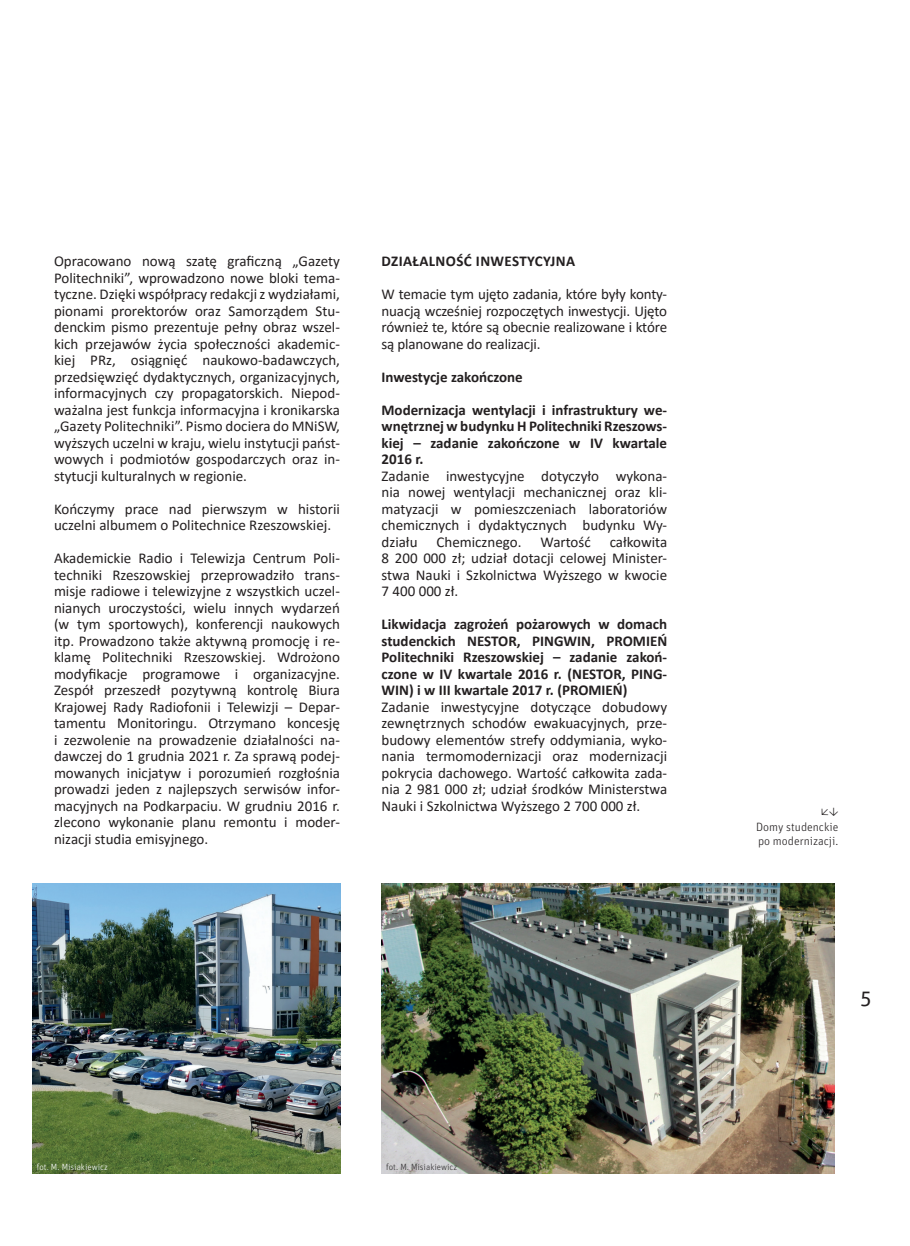
<style>
.page{position:relative;width:910px;height:1246px;background:#fff}
.page>*{position:absolute;margin:0;border:0;box-sizing:border-box;transform-origin:0 0}
.t1{font:21px "Unit Pro";color:#231f20}
.t2{font:15px/16.5px "Calibri";color:#231f20;text-align:justify}
.t3{font:700 15px/16.5px "Calibri";color:#231f20;text-align:justify}
.t4{font:700 15px "Calibri";letter-spacing:.025em;color:#231f20}
.t5{font:300 12px/14.4px "Unit Pro";color:#231f20;text-align:justify}
.t6{font:300 9px "Unit Pro";color:#fff}
.t7{font:300 9px "Unit Pro";color:#312f30}
</style>
<div class="page">
<img style="left:33px;top:883px;width:307px;height:291px">
<img style="left:382px;top:883px;width:452px;height:291px">
<p class="t2" style="left:54px;top:253px;width:287px">Opracowano nową szatę graficzną „Gazety Politechniki”, wprowadzono nowe bloki tema&shy;tyczne. Dzięki współpracy redakcji z wydziałami, pionami prorektorów oraz Samorządem Stu&shy;denckim pismo prezentuje pełny obraz wszel&shy;kich przejawów życia społeczności akademic&shy;kiej PRz, osiągnięć naukowo-badawczych, przedsięwzięć dydaktycznych, organizacyjnych, informacyjnych czy propagatorskich. Niepod&shy;ważalna jest funkcja informacyjna i kronikarska „Gazety Politechniki”. Pismo dociera do MNiSW, wyższych uczelni w kraju, wielu instytucji państ&shy;wowych i podmiotów gospodarczych oraz in&shy;stytucji kulturalnych w regionie.</p>
<p class="t2" style="left:54px;top:500px;width:287px">Kończymy prace nad pierwszym w historii uczelni albumem o Politechnice Rzeszowskiej.</p>
<p class="t2" style="left:54px;top:550px;width:287px">Akademickie Radio i Telewizja Centrum Poli&shy;techniki Rzeszowskiej przeprowadziło trans&shy;misje radiowe i telewizyjne z wszystkich uczel&shy;nianych uroczystości, wielu innych wydarzeń (w tym sportowych), konferencji naukowych itp. Prowadzono także aktywną promocję i re&shy;klamę Politechniki Rzeszowskiej. Wdrożono modyfikacje programowe i organizacyjne.<br>Zespół przeszedł pozytywną kontrolę Biura Krajowej Rady Radiofonii i Telewizji – Depar&shy;tamentu Monitoringu. Otrzymano koncesję i zezwolenie na prowadzenie działalności na&shy;dawczej do 1 grudnia 2021 r. Za sprawą podej&shy;mowanych inicjatyw i porozumień rozgłośnia prowadzi jeden z najlepszych serwisów infor&shy;macyjnych na Podkarpaciu. W grudniu 2016 r. zlecono wykonanie planu remontu i moder&shy;nizacji studia emisyjnego.</p>
<p class="t4" style="left:382px;top:251px;width:195px">DZIAŁALNOŚĆ INWESTYCYJNA</p>
<p class="t2" style="left:382px;top:286px;width:287px">W temacie tym ujęto zadania, które były konty&shy;nuacją wcześniej rozpoczętych inwestycji. Ujęto również te, które są obecnie realizowane i które są planowane do realizacji.</p>
<p class="t3" style="left:382px;top:368px;width:143px">Inwestycje zakończone</p>
<p class="t3" style="left:382px;top:401px;width:287px">Modernizacja wentylacji i infrastruktury we&shy;wnętrznej w budynku H Politechniki Rzeszows&shy;kiej – zadanie zakończone w IV kwartale 2016 r.</p>
<p class="t2" style="left:382px;top:467px;width:287px">Zadanie inwestycyjne dotyczyło wykona&shy;nia nowej wentylacji mechanicznej oraz kli&shy;matyzacji w pomieszczeniach laboratoriów chemicznych i dydaktycznych budynku Wy&shy;działu</p>
<p class="t2" style="left:436px;top:533px;width:87px">Chemicznego.</p>
<p class="t2" style="left:540px;top:533px;width:52px">Wartość</p>
<p class="t2" style="left:382px;top:533px;width:287px;text-indent:228px">całkowita 8 200 000 zł; udział dotacji celowej Minister&shy;stwa Nauki i Szkolnictwa Wyższego w kwocie 7 400 000 zł.</p>
<p class="t3" style="left:382px;top:616px;width:287px">Likwidacja zagrożeń pożarowych w domach studenckich NESTOR, PINGWIN, PROMIEŃ Politechniki Rzeszowskiej – zadanie zakoń&shy;czone w IV kwartale 2016 r. (NESTOR, PING-WIN) i w III kwartale 2017 r. (PROMIEŃ)</p>
<p class="t2" style="left:382px;top:698px;width:287px">Zadanie inwestycyjne dotyczące dobudowy zewnętrznych schodów ewakuacyjnych, prze&shy;budowy elementów strefy oddymiania, wyko&shy;nania termomodernizacji oraz modernizacji pokrycia dachowego. Wartość całkowita zada&shy;nia 2 981 000 zł; udział środków Ministerstwa Nauki i Szkolnictwa Wyższego 2 700 000 zł.</p>
<p class="t6" style="left:37px;top:1162px;width:73px">fot. M. Misiakiewicz</p>
<p class="t7" style="left:386px;top:1161px;width:73px">fot. M. Misiakiewicz</p>
<p class="t5" style="left:756px;top:805px;width:84px;text-indent:64px">↙↓ Domy studenckie po modernizacji.</p>
<h1 class="t1" style="left:860px;top:985px;width:12px">5</h1>
</div>
